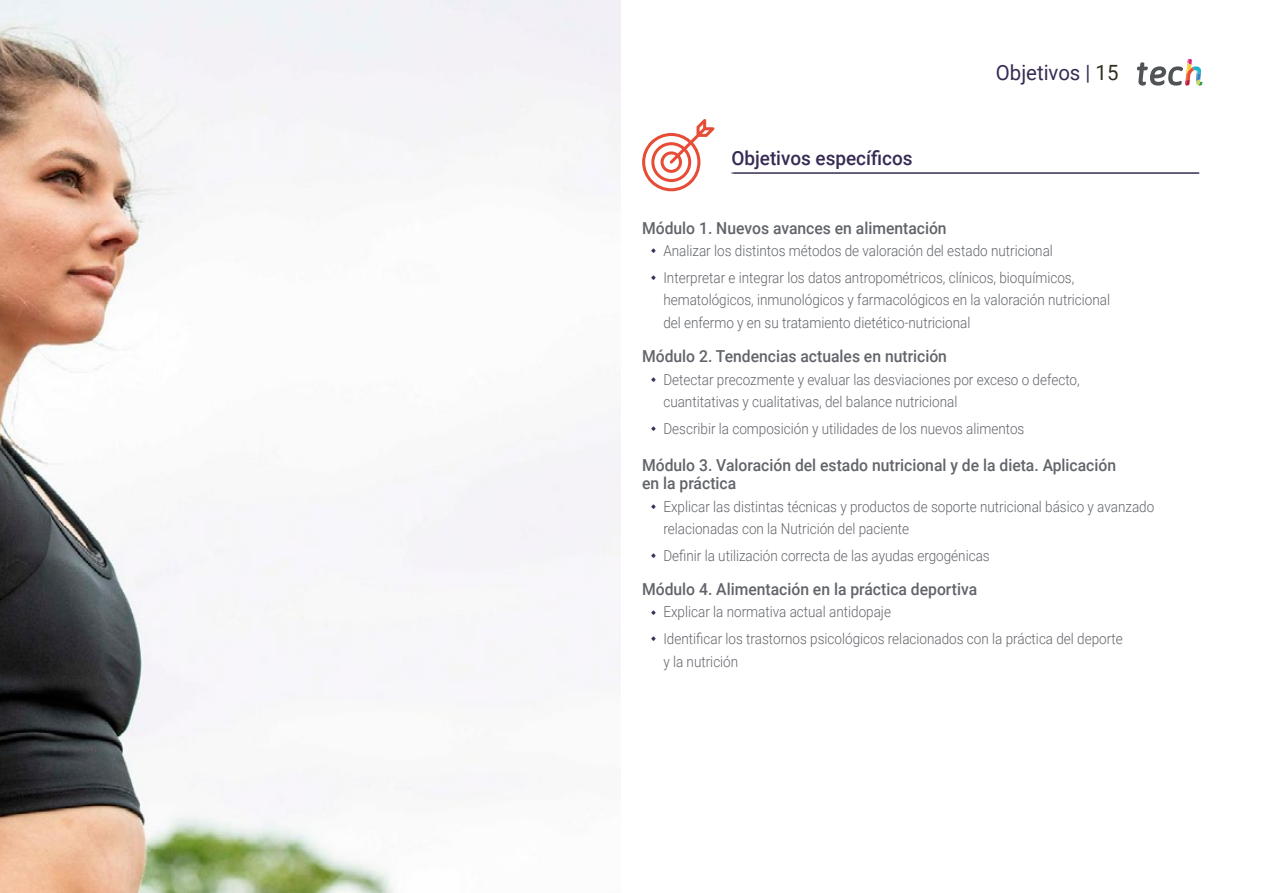
<style>
.page{position:relative;width:1263px;height:893px;background:#fff}
.page>*{position:absolute;margin:0;border:0;box-sizing:border-box;transform-origin:0 0}
.t1{font:21px "Roboto";color:#372b54}
.t2{font:500 19.5px "Roboto";color:#372b54}
.t3{font:500 16.5px/18px "Roboto";color:#61646a;scale:.95 1}
.t4{font:300 15px/22.5px "Roboto";color:#61646a;scale:.9 1}
.s1{color:#312e20}
</style>
<div class="page">
<img style="left:0;top:0;width:621px;height:893px">
<svg style="left:1137px;top:59px;width:65px;height:27px"></svg>
<hr style="left:731px;top:173px;width:468px;height:1px;background:#372b54">
<svg style="left:642px;top:119px;width:72px;height:72px"></svg>
<h2 class="t2" style="left:731px;top:144px;width:183px">Objetivos específicos</h2>
<h1 class="t1" style="left:996px;top:57px;width:124px">Objetivos | <span class="s1">15</span></h1>
<p class="t3" style="left:642px;top:218px;width:322px">Módulo 1. Nuevos avances en alimentación</p>
<p class="t4" style="left:663px;top:237px;width:458px;line-height:26.7px">Analizar los distintos métodos de valoración del estado nutricional<br>Interpretar e integrar los datos antropométricos, clínicos, bioquímicos,</p>
<p class="t4" style="left:663px;top:288px;width:498px">hematológicos, inmunológicos y farmacológicos en la valoración nutricional del enfermo y en su tratamiento dietético-nutricional</p>
<p class="t3" style="left:642px;top:347px;width:322px">Módulo 2. Tendencias actuales en nutrición</p>
<p class="t4" style="left:663px;top:367px;width:464px">Detectar precozmente y evaluar las desviaciones por exceso o defecto, cuantitativas y cualitativas, del balance nutricional</p>
<p class="t4" style="left:663px;top:417px;width:403px">Describir la composición y utilidades de los nuevos alimentos</p>
<p class="t3" style="left:642px;top:456px;width:500px">Módulo 3. Valoración del estado nutricional y de la dieta. Aplicación en la práctica</p>
<p class="t4" style="left:663px;top:494px;width:547px">Explicar las distintas técnicas y productos de soporte nutricional básico y avanzado relacionadas con la Nutrición del paciente</p>
<p class="t4" style="left:663px;top:544px;width:364px">Definir la utilización correcta de las ayudas ergogénicas</p>
<p class="t3" style="left:642px;top:580px;width:354px">Módulo 4. Alimentación en la práctica deportiva</p>
<p class="t4" style="left:663px;top:598px;width:512px;line-height:26.7px">Explicar la normativa actual antidopaje<br>Identificar los trastornos psicológicos relacionados con la práctica del deporte</p>
<p class="t4" style="left:663px;top:649px;width:85px">y la nutrición</p>
</div>
